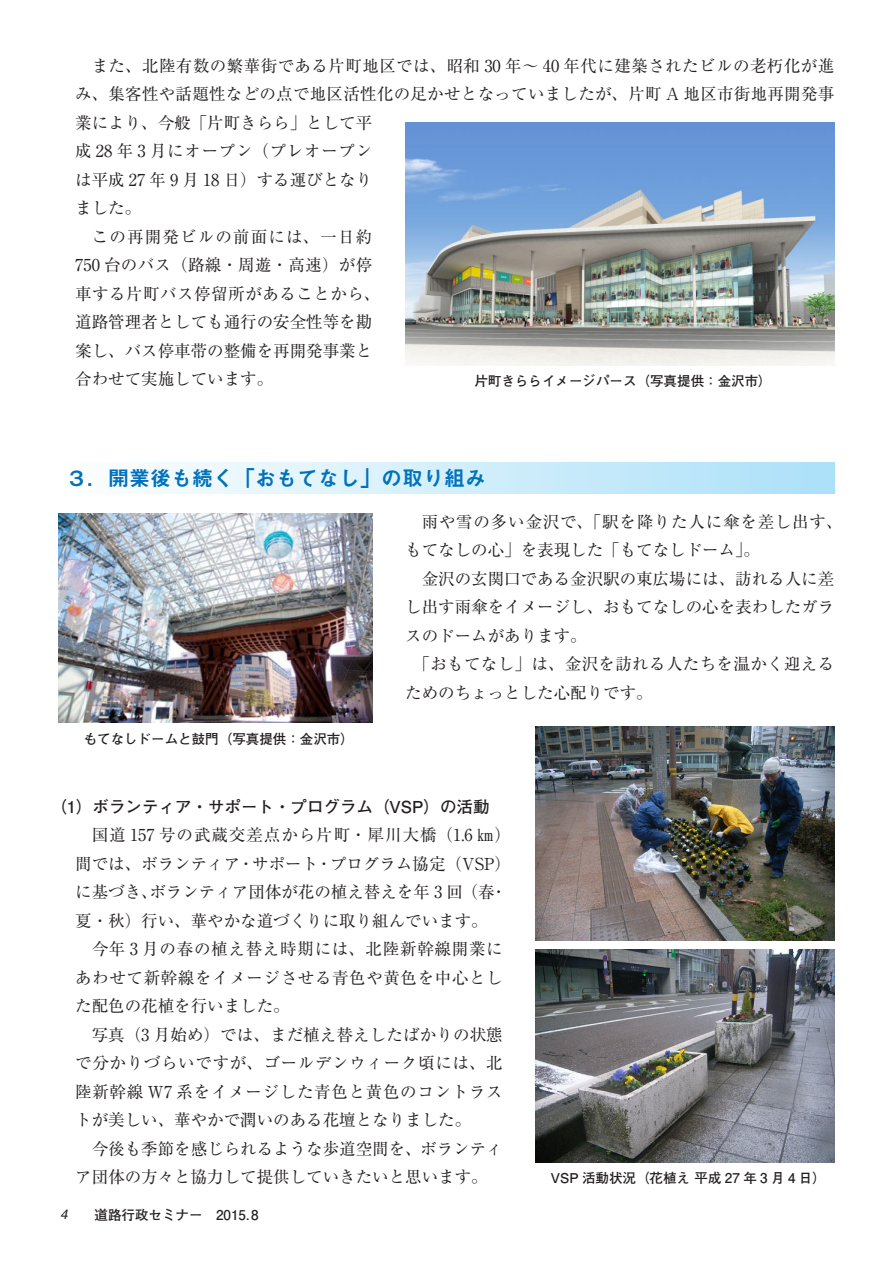
<style>
.page{position:relative;width:893px;height:1263px;background:#fff}
.page>*{position:absolute;margin:0;border:0;box-sizing:border-box;transform-origin:0 0}
.t1{font:21px "Midashi Go Pro MB31 90 msp RKSJ H";color:#0072bc}
.t2{font:16.5px/28.5px "Ryumin Pro Regular 90 msp RKSJ H";color:#231f20}
.t3{font:16.5px/28.5px "Ryumin Pro Regular 90 msp RKSJ H";letter-spacing:.05em;color:#231f20}
.t4{font:16.5px "Ryumin Pro Regular 90 msp RKSJ H";letter-spacing:.025em;color:#231f20}
.t5{font:16.5px "Ryumin Pro Regular 90 msp RKSJ H";letter-spacing:.02em;color:#231f20}
.t6{font:16.5px "Futo Go B101 Pro Bold 90 msp RKSJ H";color:#231f20}
.t7{font:16.5px "Ryumin Pro Regular 90 msp RKSJ H";letter-spacing:.04em;color:#231f20}
.t8{font:16.5px "Ryumin Pro Regular 90 msp RKSJ H";letter-spacing:.03em;color:#231f20}
.t9{font:16.5px "Ryumin Pro Regular 90 msp RKSJ H";letter-spacing:.07em;color:#231f20}
.t10{font:13.5px "Futo Go B101 Pro Bold 90 msp RKSJ H";color:#231f20}
.s1{font-family:"Helvetica";font-style:italic}
</style>
<div class="page">
<div style="left:59px;top:462px;width:775px;height:32px;background:linear-gradient(to right,#fefefe,#ace0f9)"></div>
<img style="left:405px;top:123px;width:429px;height:242px">
<img style="left:59px;top:513px;width:313px;height:210px">
<img style="left:536px;top:726px;width:298px;height:215px">
<img style="left:536px;top:949px;width:298px;height:214px">
<p class="t4" style="left:92px;top:59px;width:744px">また、北陸有数の繁華街である片町地区では、昭和 30 年～ 40 年代に建築されたビルの老朽化が進</p>
<p class="t2" style="left:75px;top:82px;width:760px">み、集客性や話題性などの点で地区活性化の足かせとなっていましたが、片町 A 地区市街地再開発事</p>
<p class="t2" style="left:75px;top:110px;width:298px">業により、今般「片町きらら」として平</p>
<p class="t7" style="left:75px;top:145px;width:299px">成 28 年 3 月にオープン（プレオープン</p>
<p class="t2" style="left:75px;top:167px;width:298px">は平成 27 年 9 月 18 日）する運びとなり</p>
<p class="t2" style="left:75px;top:196px;width:67px">ました。</p>
<p class="t9" style="left:92px;top:230px;width:282px">この再開発ビルの前面には、一日約</p>
<p class="t5" style="left:75px;top:259px;width:298px">750 台のバス（路線・周遊・高速）が停</p>
<p class="t8" style="left:75px;top:287px;width:307px">車する片町バス停留所があることから、</p>
<p class="t2" style="left:75px;top:310px;width:298px">道路管理者としても通行の安全性等を勘</p>
<p class="t2" style="left:75px;top:338px;width:298px">案し、バス停車帯の整備を再開発事業と</p>
<p class="t2" style="left:75px;top:367px;width:199px">合わせて実施しています。</p>
<p class="t10" style="left:475px;top:376px;width:298px">片町きららイメージパース（写真提供：金沢市）</p>
<p class="t1" style="left:66px;top:470px;width:421px">３．開業後も続く「おもてなし」の取り組み</p>
<p class="t3" style="left:405px;top:509px;width:439px;text-indent:16px">雨や雪の多い金沢で、「駅を降りた人に傘を差し出す、もてなしの心」を表現した「もてなしドーム」。</p>
<p class="t2" style="left:422px;top:566px;width:414px">金沢の玄関口である金沢駅の東広場には、訪れる人に差</p>
<p class="t2" style="left:405px;top:595px;width:430px">し出す雨傘をイメージし、おもてなしの心を表わしたガラ</p>
<p class="t2" style="left:405px;top:623px;width:183px">スのドームがあります。</p>
<p class="t5" style="left:413px;top:658px;width:422px">「おもてなし」は、金沢を訪れる人たちを温かく迎える</p>
<p class="t2" style="left:405px;top:680px;width:249px">ためのちょっとした心配りです。</p>
<p class="t10" style="left:84px;top:733px;width:271px">もてなしドームと鼓門（写真提供：金沢市）</p>
<p class="t6" style="left:50px;top:800px;width:441px">（1）ボランティア・サポート・プログラム（VSP）の活動</p>
<p class="t2" style="left:75px;top:823px;width:437px;text-indent:16px">国道 157 号の武蔵交差点から片町・犀川大橋（1.6 ㎞）間では、ボランティア・サポート・プログラム協定（VSP）に基づき、ボランティア団体が花の植え替えを年 3 回（春・夏・秋）行い、華やかな道づくりに取り組んでいます。</p>
<p class="t2" style="left:75px;top:937px;width:429px;text-align:justify;text-indent:16px">今年 3 月の春の植え替え時期には、北陸新幹線開業にあわせて新幹線をイメージさせる青色や黄色を中心とした配色の花植を行いました。</p>
<p class="t2" style="left:75px;top:1022px;width:429px;text-align:justify;text-indent:16px">写真（3 月始め）では、まだ植え替えしたばかりの状態で分かりづらいですが、ゴールデンウィーク頃には、北陸新幹線 W7 系をイメージした青色と黄色のコントラストが美しい、華やかで潤いのある花壇となりました。</p>
<p class="t2" style="left:75px;top:1136px;width:429px;text-indent:16px">今後も季節を感じられるような歩道空間を、ボランティア団体の方々と協力して提供していきたいと思います。</p>
<p class="t10" style="left:60px;top:1209px;width:200px"><span class="s1">4</span>　　道路行政セミナー　2015.8</p>
<p class="t10" style="left:551px;top:1173px;width:276px">VSP 活動状況（花植え 平成 27 年 3 月 4 日）</p>
</div>
